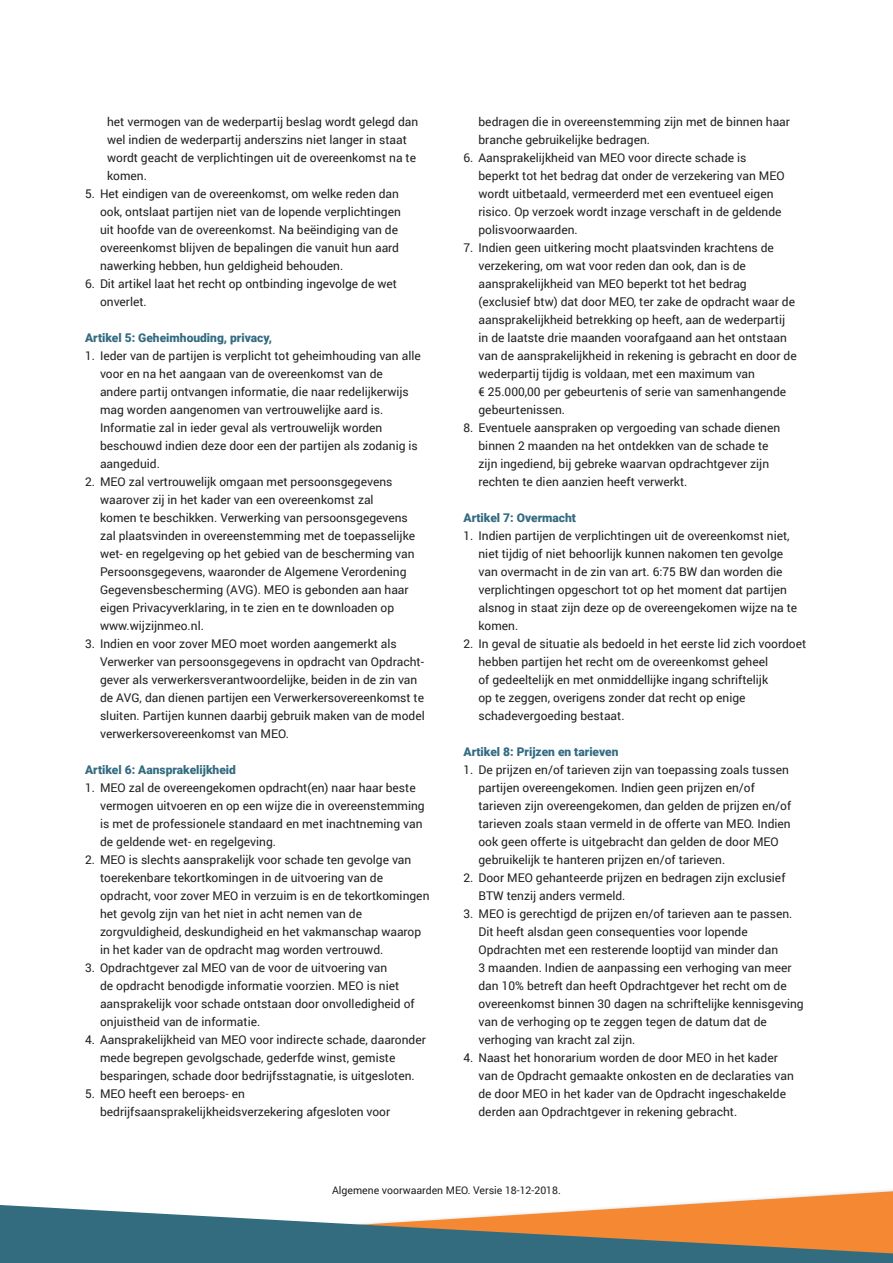
<style>
.page{position:relative;width:893px;height:1263px;background:#fff}
.page>*{position:absolute;margin:0;border:0;box-sizing:border-box;transform-origin:0 0}
.t1{font:12px/18px "Roboto";color:#231f20}
.t2{font:900 12px "Roboto";color:#336b81}
.t3{font:10.5px "Roboto";color:#231f20}
</style>
<div class="page">
<svg style="left:661px;top:1191px;width:232px;height:14px"></svg>
<svg style="left:0;top:1205px;width:893px;height:58px;background:#858678"></svg>
<p class="t1" style="left:107px;top:112px;width:313px">het vermogen van de wederpartij beslag wordt gelegd dan wel indien de wederpartij anderszins niet langer in staat wordt geacht de verplichtingen uit de overeenkomst na te komen.</p>
<p class="t1" style="left:100px;top:184px;width:302px;text-indent:-15px">5. Het eindigen van de overeenkomst, om welke reden dan ook, ontslaat partijen niet van de lopende verplichtingen uit hoofde van de overeenkomst. Na beëindiging van de overeenkomst blijven de bepalingen die vanuit hun aard nawerking hebben, hun geldigheid behouden.</p>
<p class="t1" style="left:100px;top:274px;width:298px;text-indent:-15px">6. Dit artikel laat het recht op ontbinding ingevolge de wet onverlet.</p>
<p class="t2" style="left:85px;top:329px;width:188px">Artikel 5: Geheimhouding, privacy,</p>
<p class="t1" style="left:100px;top:346px;width:322px;text-indent:-15px">1. Ieder van de partijen is verplicht tot geheimhouding van alle voor en na het aangaan van de overeenkomst van de andere partij ontvangen informatie, die naar redelijkerwijs mag worden aangenomen van vertrouwelijke aard is.<br>Informatie zal in ieder geval als vertrouwelijk worden beschouwd indien deze door een der partijen als zodanig is aangeduid.</p>
<p class="t1" style="left:100px;top:472px;width:316px;text-indent:-15px">2. MEO zal vertrouwelijk omgaan met persoonsgegevens waarover zij in het kader van een overeenkomst zal<br>komen te beschikken. Verwerking van persoonsgegevens zal plaatsvinden in overeenstemming met de toepasselijke wet- en regelgeving op het gebied van de bescherming van Persoonsgegevens, waaronder de Algemene Verordening Gegevensbescherming (AVG). MEO is gebonden aan haar eigen Privacyverklaring, in te zien en te downloaden op www.wijzijnmeo.nl.</p>
<p class="t1" style="left:100px;top:634px;width:326px;text-indent:-15px">3. Indien en voor zover MEO moet worden aangemerkt als Verwerker van persoonsgegevens in opdracht van Opdracht&shy;gever als verwerkersverantwoordelijke, beiden in de zin van de AVG, dan dienen partijen een Verwerkersovereenkomst te sluiten. Partijen kunnen daarbij gebruik maken van de model verwerkersovereenkomst van MEO.</p>
<p class="t2" style="left:85px;top:761px;width:152px">Artikel 6: Aansprakelijkheid</p>
<p class="t1" style="left:100px;top:778px;width:326px;text-indent:-15px">1. MEO zal de overeengekomen opdracht(en) naar haar beste vermogen uitvoeren en op een wijze die in overeenstemming is met de professionele standaard en met inachtneming van de geldende wet- en regelgeving.</p>
<p class="t1" style="left:100px;top:850px;width:331px;text-indent:-15px">2. MEO is slechts aansprakelijk voor schade ten gevolge van toerekenbare tekortkomingen in de uitvoering van de opdracht, voor zover MEO in verzuim is en de tekortkomingen het gevolg zijn van het niet in acht nemen van de zorgvuldigheid, deskundigheid en het vakmanschap waarop in het kader van de opdracht mag worden vertrouwd.</p>
<p class="t1" style="left:100px;top:958px;width:316px;text-indent:-15px">3. Opdrachtgever zal MEO van de voor de uitvoering van<br>de opdracht benodigde informatie voorzien. MEO is niet aansprakelijk voor schade ontstaan door onvolledigheid of onjuistheid van de informatie.</p>
<p class="t1" style="left:100px;top:1030px;width:327px;text-indent:-15px">4. Aansprakelijkheid van MEO voor indirecte schade, daaronder mede begrepen gevolgschade, gederfde winst, gemiste besparingen, schade door bedrijfsstagnatie, is uitgesloten.</p>
<p class="t1" style="left:100px;top:1084px;width:292px;text-indent:-15px">5. MEO heeft een beroeps- en bedrijfsaansprakelijkheidsverzekering afgesloten voor</p>
<p class="t1" style="left:478px;top:112px;width:313px">bedragen die in overeenstemming zijn met de binnen haar branche gebruikelijke bedragen.</p>
<p class="t1" style="left:478px;top:148px;width:308px;text-indent:-15px">6. Aansprakelijkheid van MEO voor directe schade is beperkt tot het bedrag dat onder de verzekering van MEO wordt uitbetaald, vermeerderd met een eventueel eigen risico. Op verzoek wordt inzage verschaft in de geldende polisvoorwaarden.</p>
<p class="t1" style="left:478px;top:238px;width:320px;text-indent:-15px">7. Indien geen uitkering mocht plaatsvinden krachtens de verzekering, om wat voor reden dan ook, dan is de aansprakelijkheid van MEO beperkt tot het bedrag (exclusief btw) dat door MEO, ter zake de opdracht waar de aansprakelijkheid betrekking op heeft, aan de wederpartij in de laatste drie maanden voorafgaand aan het ontstaan van de aansprakelijkheid in rekening is gebracht en door de wederpartij tijdig is voldaan, met een maximum van<br>€ 25.000,00 per gebeurtenis of serie van samenhangende gebeurtenissen.</p>
<p class="t1" style="left:478px;top:418px;width:303px;text-indent:-15px">8. Eventuele aanspraken op vergoeding van schade dienen binnen 2 maanden na het ontdekken van de schade te zijn ingediend, bij gebreke waarvan opdrachtgever zijn rechten te dien aanzien heeft verwerkt.</p>
<p class="t2" style="left:463px;top:509px;width:114px">Artikel 7: Overmacht</p>
<p class="t1" style="left:478px;top:526px;width:320px;text-indent:-15px">1. Indien partijen de verplichtingen uit de overeenkomst niet, niet tijdig of niet behoorlijk kunnen nakomen ten gevolge van overmacht in de zin van art. 6:75 BW dan worden die verplichtingen opgeschort tot op het moment dat partijen alsnog in staat zijn deze op de overeengekomen wijze na te komen.</p>
<p class="t1" style="left:478px;top:634px;width:329px;text-indent:-15px">2. In geval de situatie als bedoeld in het eerste lid zich voordoet hebben partijen het recht om de overeenkomst geheel<br>of gedeeltelijk en met onmiddellijke ingang schriftelijk<br>op te zeggen, overigens zonder dat recht op enige schadevergoeding bestaat.</p>
<p class="t2" style="left:463px;top:743px;width:157px">Artikel 8: Prijzen en tarieven</p>
<p class="t1" style="left:478px;top:760px;width:314px;text-indent:-15px">1. De prijzen en/of tarieven zijn van toepassing zoals tussen partijen overeengekomen. Indien geen prijzen en/of tarieven zijn overeengekomen, dan gelden de prijzen en/of tarieven zoals staan vermeld in de offerte van MEO. Indien ook geen offerte is uitgebracht dan gelden de door MEO gebruikelijk te hanteren prijzen en/of tarieven.</p>
<p class="t1" style="left:478px;top:868px;width:308px;text-indent:-15px">2. Door MEO gehanteerde prijzen en bedragen zijn exclusief<br>BTW tenzij anders vermeld.</p>
<p class="t1" style="left:478px;top:904px;width:327px;text-indent:-15px">3. MEO is gerechtigd de prijzen en/of tarieven aan te passen.<br>Dit heeft alsdan geen consequenties voor lopende Opdrachten met een resterende looptijd van minder dan<br>3 maanden. Indien de aanpassing een verhoging van meer dan 10% betreft dan heeft Opdrachtgever het recht om de overeenkomst binnen 30 dagen na schriftelijke kennisgeving van de verhoging op te zeggen tegen de datum dat de verhoging van kracht zal zijn.</p>
<p class="t1" style="left:478px;top:1048px;width:317px;text-indent:-15px">4. Naast het honorarium worden de door MEO in het kader van de Opdracht gemaakte onkosten en de declaraties van de door MEO in het kader van de Opdracht ingeschakelde derden aan Opdrachtgever in rekening gebracht.</p>
<p class="t3" style="left:332px;top:1182px;width:230px">Algemene voorwaarden MEO. Versie 18-12-2018.</p>
</div>
